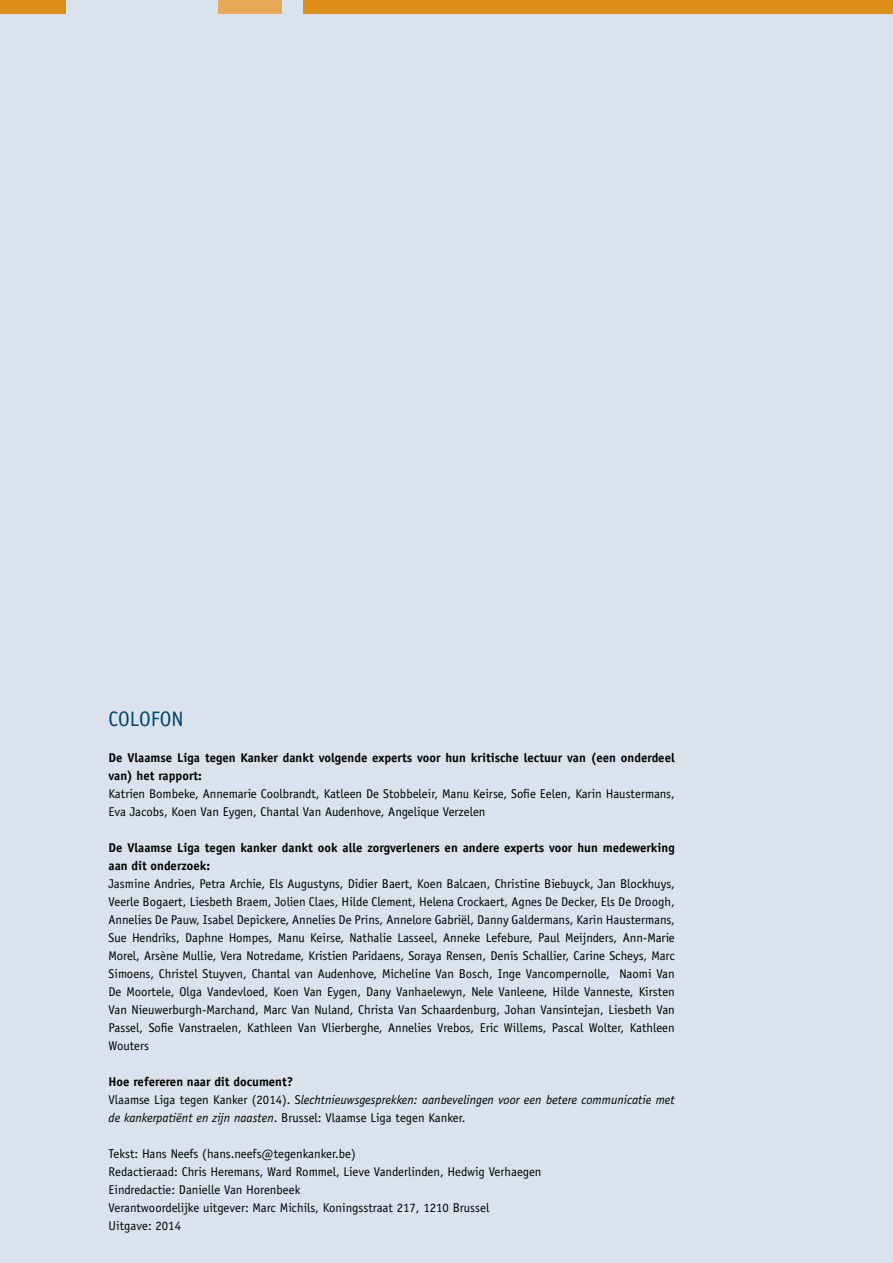
<style>
.page{position:relative;width:893px;height:1263px;background:#dae3ed}
.page>*{position:absolute;margin:0;border:0;box-sizing:border-box;transform-origin:0 0}
.t1{font:21px "Officina Sans Std";color:#00436a}
.t2{font:12.75px/18px "Officina Sans Std";color:#000}
.t3{font:700 12.75px/18px "Officina Sans Std";color:#000}
.t4{font:italic 12.75px/18px "Officina Sans Std";color:#000}
.s1{font-weight:700;font-style:normal}
.s2{font-style:normal}
</style>
<div class="page">
<div style="left:303px;top:0;width:590px;height:14px;background:#dc8e18"></div>
<div style="left:218px;top:0;width:64px;height:14px;background:#e6a957"></div>
<div style="left:0;top:0;width:65px;height:14px;background:#dc8e18"></div>
<h1 class="t1" style="left:109px;top:707px;width:77px">COLOFON</h1>
<p class="t3" style="left:109px;top:748px;width:568px">De Vlaamse Liga tegen Kanker dankt volgende experts voor hun kritische lectuur van (een onderdeel van) het rapport:</p>
<p class="t2" style="left:109px;top:785px;width:568px">Katrien Bombeke, Annemarie Coolbrandt, Katleen De Stobbeleir, Manu Keirse, Sofie Eelen, Karin Haustermans,<br>Eva Jacobs, Koen Van Eygen, Chantal Van Audenhove, Angelique Verzelen</p>
<p class="t3" style="left:109px;top:839px;width:568px">De Vlaamse Liga tegen kanker dankt ook alle zorgverleners en andere experts voor hun medewerking aan dit onderzoek:</p>
<p class="t2" style="left:109px;top:875px;width:568px;text-align:justify">Jasmine Andries, Petra Archie, Els Augustyns, Didier Baert, Koen Balcaen, Christine Biebuyck, Jan Blockhuys, Veerle Bogaert, Liesbeth Braem, Jolien Claes, Hilde Clement, Helena Crockaert, Agnes De Decker, Els De Droogh, Annelies De Pauw, Isabel Depickere, Annelies De Prins, Annelore Gabriël, Danny Galdermans, Karin Haustermans, Sue Hendriks, Daphne Hompes, Manu Keirse, Nathalie Lasseel, Anneke Lefebure, Paul Meijnders, Ann-Marie Morel, Arsène Mullie, Vera Notredame, Kristien Paridaens, Soraya Rensen, Denis Schallier, Carine Scheys, Marc Simoens, Christel Stuyven, Chantal van Audenhove, Micheline Van Bosch, Inge Vancompernolle, Naomi Van De Moortele, Olga Vandevloed, Koen Van Eygen, Dany Vanhaelewyn, Nele Vanleene, Hilde Vanneste, Kirsten Van Nieuwerburgh-Marchand, Marc Van Nuland, Christa Van Schaardenburg, Johan Vansintejan, Liesbeth Van Passel, Sofie Vanstraelen, Kathleen Van Vlierberghe, Annelies Vrebos, Eric Willems, Pascal Wolter, Kathleen Wouters</p>
<p class="t4" style="left:109px;top:1073px;width:568px"><span class="s1">Hoe refereren naar dit document?<br></span><span class="s2">Vlaamse Liga tegen Kanker (2014). S</span>lechtnieuwsgesprekken: aanbevelingen voor een betere communicatie met de kankerpatiënt en zijn naasten<span class="s2">. Brussel: Vlaamse Liga tegen Kanker.</span></p>
<p class="t2" style="left:109px;top:1145px;width:434px">Tekst: Hans Neefs (hans.neefs@tegenkanker.be)<br>Redactieraad: Chris Heremans, Ward Rommel, Lieve Vanderlinden, Hedwig Verhaegen Eindredactie: Danielle Van Horenbeek<br>Verantwoordelijke uitgever: Marc Michils, Koningsstraat 217, 1210 Brussel<br>Uitgave: 2014</p>
</div>
